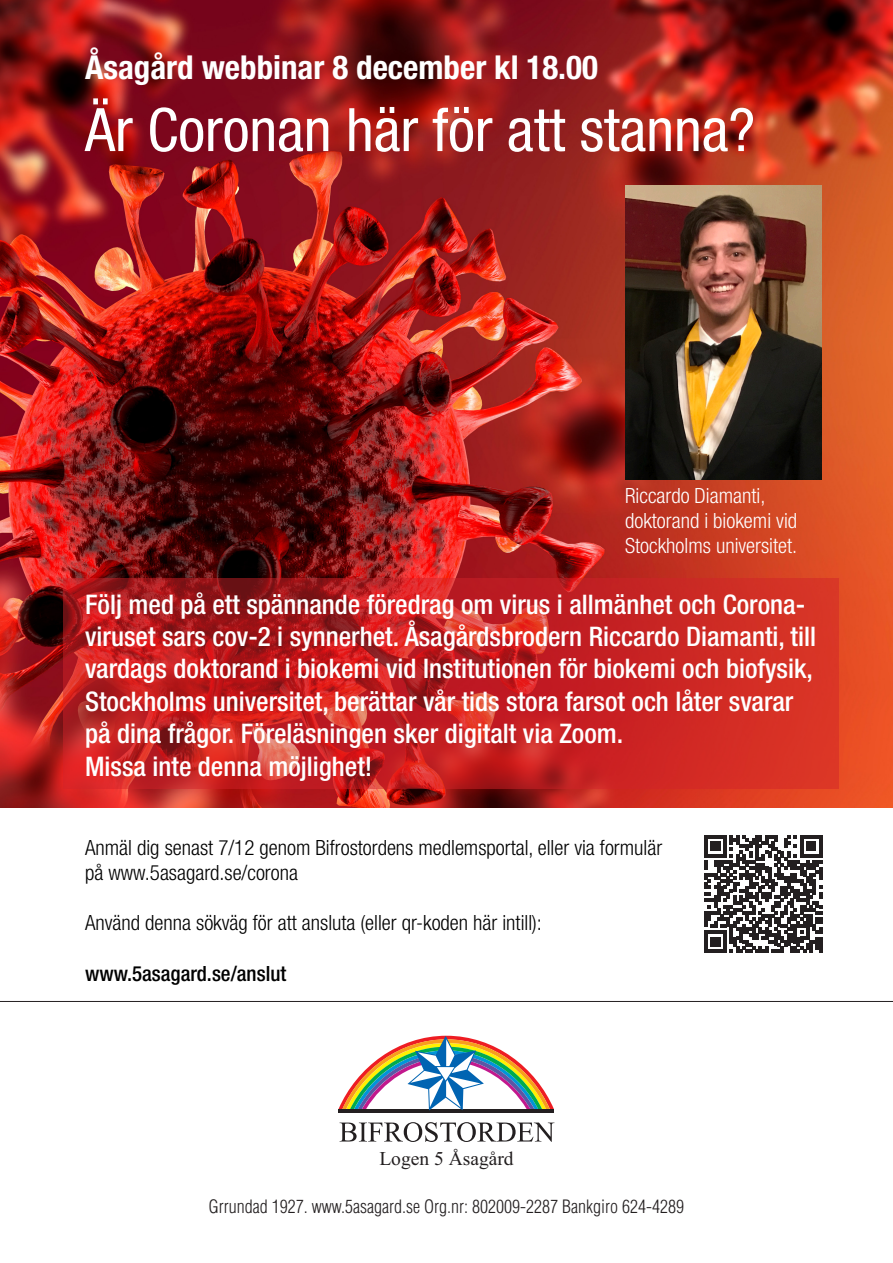
<style>
.page{position:relative;width:893px;height:1263px;background:#fff}
.page>*{position:absolute;margin:0;border:0;box-sizing:border-box;transform-origin:0 0}
.t1{font:condensed 60px "Helvetica Neue LT Std";color:#fff}
.t2{font:700 condensed 33px "Helvetica Neue LT Std";color:#fff}
.t3{font:500 condensed 27px/32.4px "Helvetica Neue LT Std";color:#fff}
.t4{font:300 condensed 21px "Helvetica Neue LT Std";color:#000}
.t5{font:300 condensed 21px/25.2px "Helvetica Neue LT Std";color:#fff}
.t6{font:500 condensed 21px "Helvetica Neue LT Std";color:#000}
.t7{font:19.5px "Times New Roman";color:#231f20}
.t8{font:300 condensed 18px "Helvetica LT Std";color:#231f20}
</style>
<div class="page">
<img style="left:0;top:0;width:893px;height:808px">
<svg style="left:63px;top:578px;width:775px;height:211px;background:#c42322"></svg>
<hr style="left:339px;top:1109px;width:215px;height:4px;background:#231f20">
<svg style="left:339px;top:1036px;width:215px;height:74px"></svg>
<svg style="left:340px;top:1122px;width:214px;height:20px"></svg>
<img style="left:625px;top:186px;width:196px;height:293px">
<svg style="left:704px;top:835px;width:118px;height:118px"></svg>
<hr style="left:819px;top:937px;width:3px;height:16px;background:#231f20">
<hr style="left:0;top:1001px;width:893px;height:1px;background:#231f20">
<p class="t2" style="left:85px;top:47px;width:514px">Åsagård webbinar 8 december kl 18.00</p>
<p class="t1" style="left:85px;top:95px;width:672px">Är Coronan här för att stanna?</p>
<p class="t5" style="left:625px;top:482px;width:174px">Riccardo Diamanti, doktorand i biokemi vid<br>Stockholms universitet.</p>
<p class="t3" style="left:85px;top:587px;width:732px">Följ med på ett spännande föredrag om virus i allmänhet och Corona&shy;viruset sars cov-2 i synnerhet. Åsagårdsbrodern Riccardo Diamanti, till vardags doktorand i biokemi vid Institutionen för biokemi och biofysik, Stockholms universitet, berättar vår tids stora farsot och låter svarar på dina frågor. Föreläsningen sker digitalt via Zoom.</p>
<p class="t3" style="left:85px;top:749px;width:289px">Missa inte denna möjlighet!</p>
<p class="t4" style="left:85px;top:835px;width:579px">Anmäl dig senast 7/12 genom Bifrostordens medlemsportal, eller via formulär</p>
<p class="t4" style="left:85px;top:860px;width:214px">på www.5asagard.se/corona</p>
<p class="t4" style="left:85px;top:911px;width:458px">Använd denna sökväg för att ansluta (eller qr-koden här intill):</p>
<p class="t6" style="left:85px;top:961px;width:203px">www.5asagard.se/anslut</p>
<p class="t7" style="left:379px;top:1145px;width:136px">Logen 5 Åsagård</p>
<p class="t8" style="left:209px;top:1195px;width:477px">Grrundad 1927. www.5asagard.se Org.nr: 802009-2287 Bankgiro 624-4289</p>
</div>
